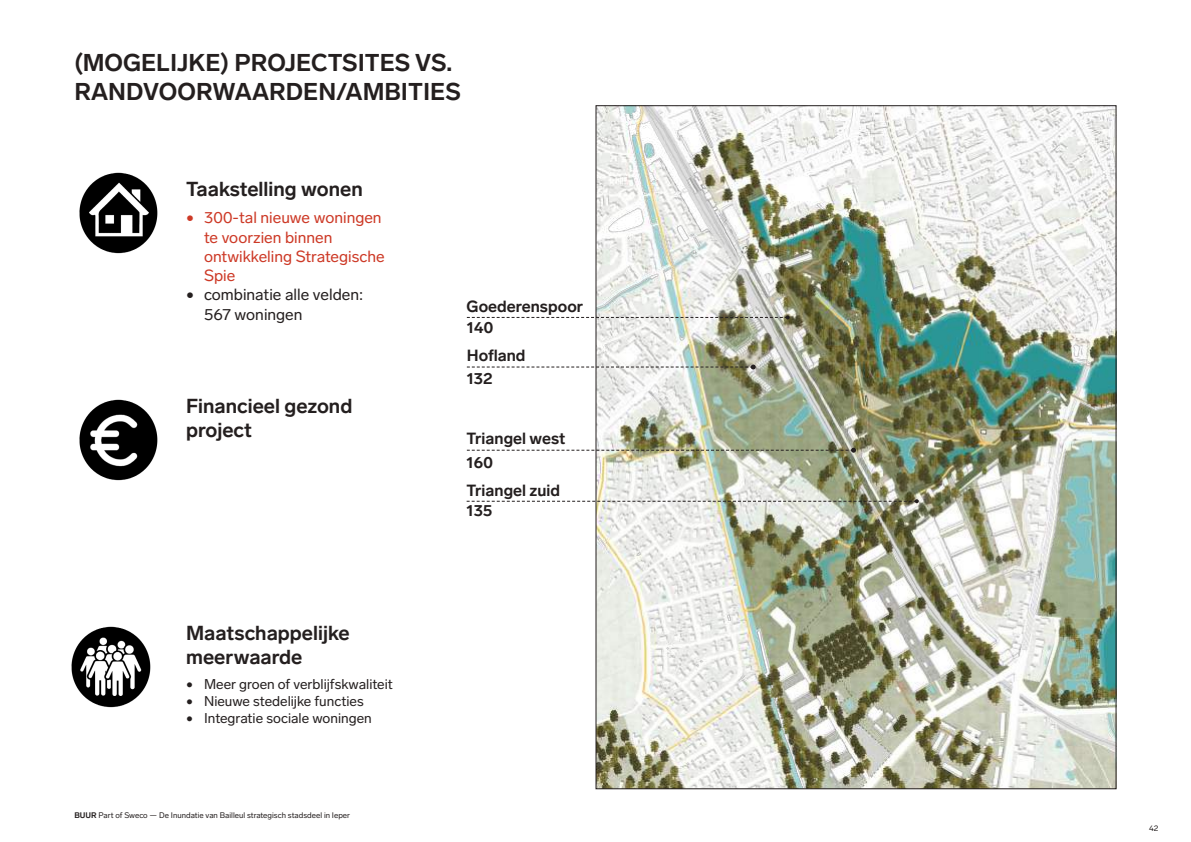
<style>
.page{position:relative;width:1191px;height:842px;background:#fff}
.page>*{position:absolute;margin:0;border:0;box-sizing:border-box;transform-origin:0 0}
.t1{font:700 24px/28.8px "Lab Grotesque";color:#241f1f}
.t2{font:700 20px/24px "Lab Grotesque";color:#241f1f}
.t3{font:16px/19.2px "Lab Grotesque";color:#cd3926}
.t4{font:700 16px/22.5px "Lab Grotesque";color:#241f1f}
.t5{font:16px/19.2px "Lab Grotesque";color:#241f1f}
.t6{font:14px "Lab Grotesque";color:#241f1f}
.t7{font:8px "Lab Grotesque";color:#241f1f}
.s1{font-weight:700}
</style>
<div class="page">
<img style="left:597px;top:107px;width:517px;height:680px">
<svg style="left:466px;top:499px;width:452px;height:4px"></svg>
<svg style="left:467px;top:315px;width:322px;height:4px"></svg>
<svg style="left:467px;top:448px;width:389px;height:5px"></svg>
<svg style="left:467px;top:365px;width:288px;height:4px"></svg>
<img style="left:79px;top:399px;width:79px;height:82px">
<img style="left:79px;top:172px;width:79px;height:82px">
<img style="left:71px;top:626px;width:80px;height:82px">
<h1 class="t1" style="left:74px;top:47px;width:388px">(MOGELIJKE) PROJECTSITES VS.<br>RANDVOORWAARDEN/AMBITIES</h1>
<h2 class="t2" style="left:186px;top:176px;width:178px">Taakstelling wonen</h2>
<p class="t3" style="left:204px;top:208px;width:182px;text-indent:-18px">• 300-tal nieuwe woningen te voorzien binnen ontwikkeling Strategische<br>Spie</p>
<p class="t5" style="left:204px;top:285px;width:161px;text-indent:-18px">• combinatie alle velden:<br>567 woningen</p>
<h2 class="t2" style="left:186px;top:393px;width:168px">Financieel gezond project</h2>
<h2 class="t2" style="left:186px;top:620px;width:165px">Maatschappelijke meerwaarde</h2>
<p class="t6" style="left:186px;top:675px;width:208px">• Meer groen of verblijfskwaliteit</p>
<p class="t6" style="left:186px;top:692px;width:179px">• Nieuwe stedelijke functies</p>
<p class="t6" style="left:186px;top:708px;width:187px">• Integratie sociale woningen</p>
<p class="t7" style="left:74px;top:810px;width:277px"><span class="s1">BUUR</span> Part of Sweco — De Inundatie van Bailleul strategisch stadsdeel in Ieper</p>
<p class="t4" style="left:466px;top:294px;width:118px">Goederenspoor</p>
<p class="t4" style="left:467px;top:316px;width:28px">140</p>
<p class="t4" style="left:467px;top:344px;width:60px">Hofland<br>132</p>
<p class="t4" style="left:466px;top:427px;width:100px">Triangel west</p>
<p class="t4" style="left:466px;top:479px;width:95px;line-height:20.2px">Triangel zuid<br>135</p>
<p class="t4" style="left:466px;top:450px;width:28px">160</p>
<p class="t7" style="left:1149px;top:823px;width:11px">42</p>
</div>
